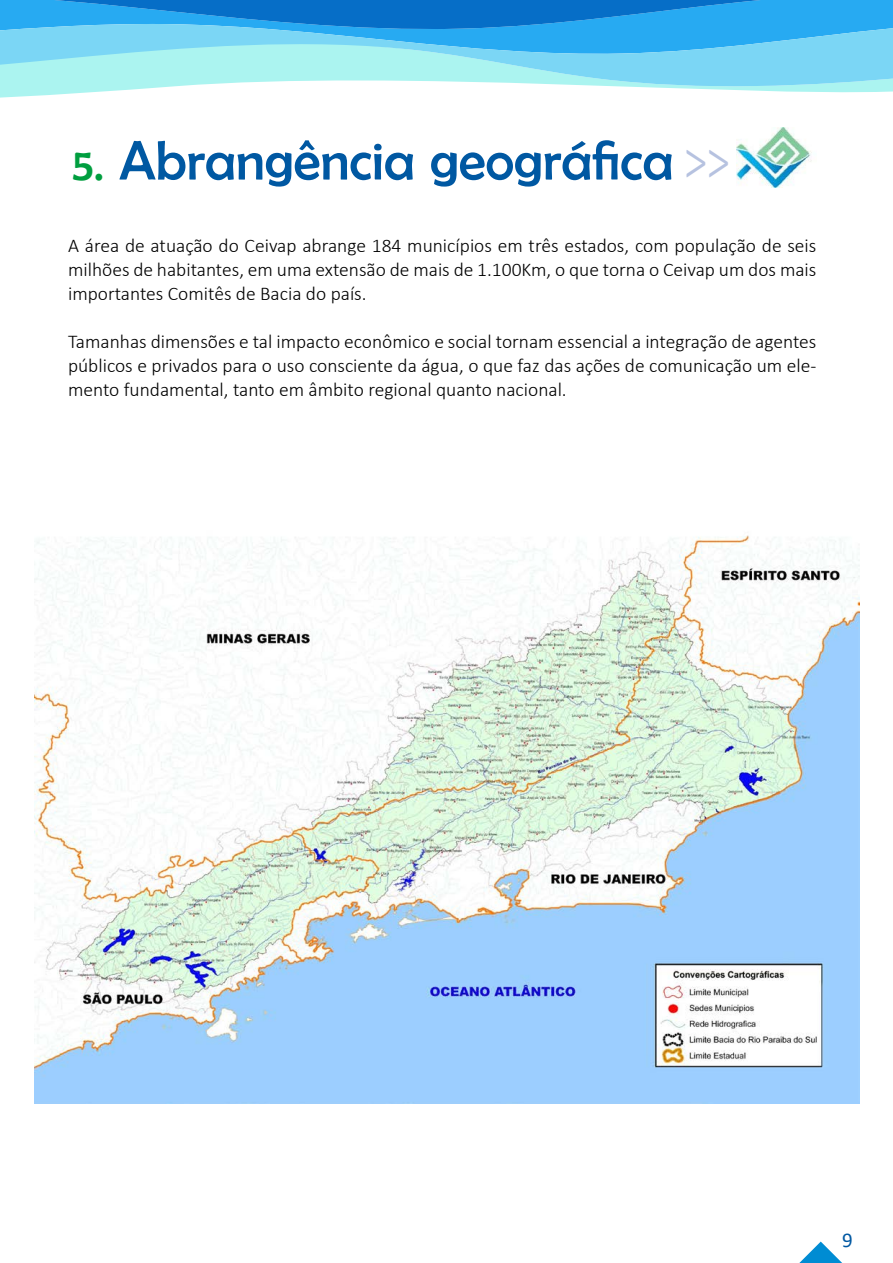
<style>
.page{position:relative;width:893px;height:1263px;background:#fff}
.page>*{position:absolute;margin:0;border:0;box-sizing:border-box;transform-origin:0 0}
.t1{font:55.5px "Berlin Sans FB";color:#0058a2}
.t2{font:21px "Calibri";color:#0058a2}
.t3{font:300 19.5px/24px "Calibri";color:#000;text-align:justify}
.s1{font-size:45px;color:#009e3f}
.s2{font-family:"Calibri";font-weight:300;font-size:60px;color:#b6c2e0}
</style>
<div class="page">
<svg style="left:799px;top:1241px;width:43px;height:22px"></svg>
<svg style="left:0;top:91px;width:893px;height:7px"></svg>
<svg style="left:0;top:0;width:893px;height:2px;background:#0e7cd1"></svg>
<svg style="left:0;top:2px;width:893px;height:89px;background:#68c5ed"></svg>
<img style="left:737px;top:128px;width:75px;height:59px">
<img style="left:35px;top:535px;width:825px;height:568px">
<h1 class="t1" style="left:73px;top:130px;width:658px"><span class="s1">5.</span> Abrangência geográfica <span class="s2">&gt;&gt;</span></h1>
<p class="t3" style="left:68px;top:233px;width:750px">A área de atuação do Ceivap abrange 184 municípios em três estados, com população de seis milhões de habitantes, em uma extensão de mais de 1.100Km, o que torna o Ceivap um dos mais importantes Comitês de Bacia do país.</p>
<p class="t3" style="left:68px;top:329px;width:750px">Tamanhas dimensões e tal impacto econômico e social tornam essencial a integração de agentes públicos e privados para o uso consciente da água, o que faz das ações de comunicação um ele&shy;mento fundamental, tanto em âmbito regional quanto nacional.</p>
<p class="t2" style="left:842px;top:1226px;width:12px">9</p>
</div>
